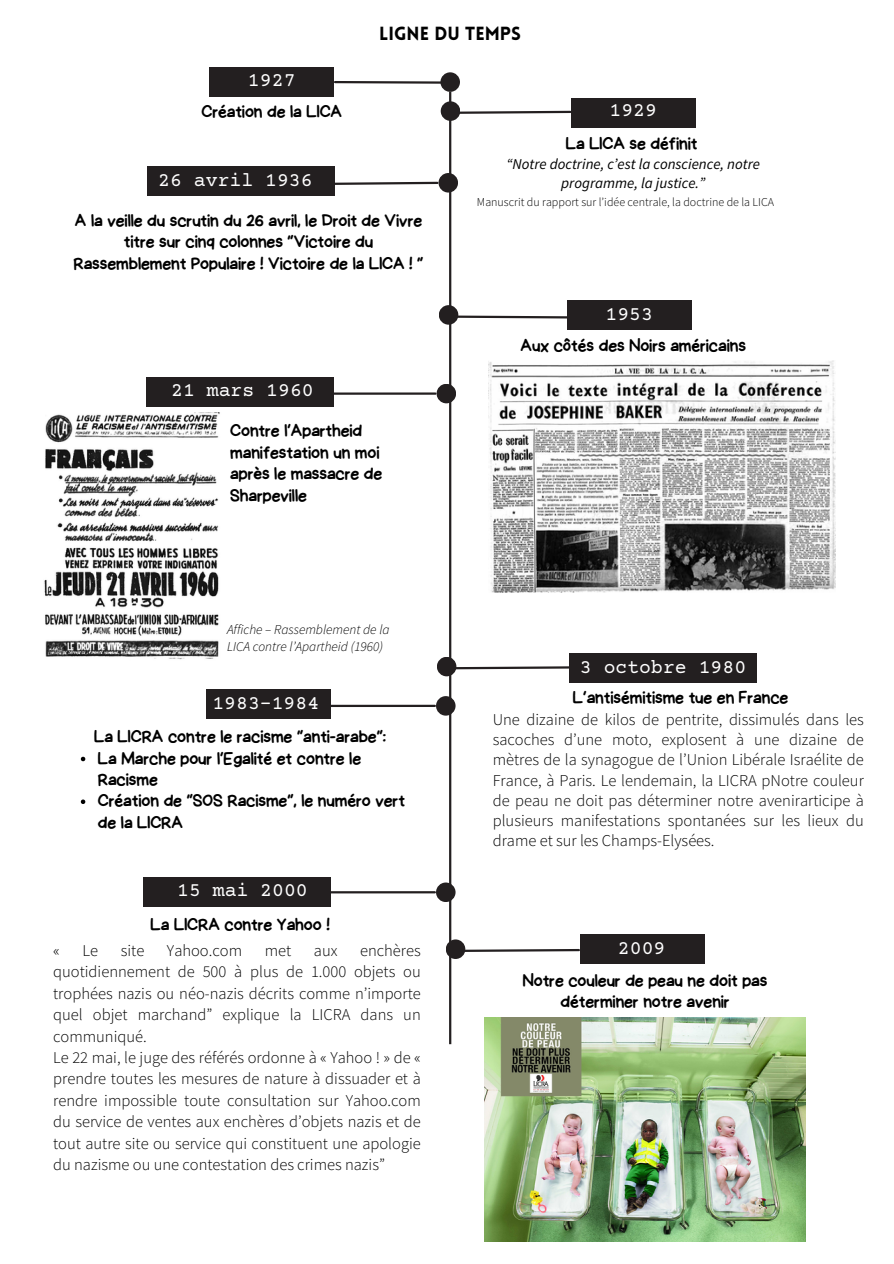
<style>
.page{position:relative;width:894px;height:1264px;background:#fff}
.page>*{position:absolute;margin:0;border:0;box-sizing:border-box;transform-origin:0 0}
.t1{font:19.8px "Courier Prime";color:#fff}
.t2{font:900 18.6px "Lovelo";color:#000}
.t3{font:18px/21.3px "Handyman";color:#000}
.t4{font:300 16.5px/21.3px "Source Sans Pro";color:#000;text-align:justify}
.t5{font:italic 15px/19.2px "Source Sans Pro";color:#000;text-align:center}
.t6{font:italic 300 13.5px/16.8px "Source Sans Pro";color:#000}
.t7{font:300 12px "Source Sans Pro";color:#000}
</style>
<div class="page">
<hr style="left:449px;top:92px;width:2px;height:952px;background:#231f20">
<svg style="left:334px;top:81px;width:106px;height:3px"></svg>
<svg style="left:459px;top:110px;width:112px;height:5px"></svg>
<div style="left:440px;top:101px;width:20px;height:20px;background:#231f20;border-radius:50%"></div>
<div style="left:440px;top:72px;width:20px;height:20px;background:#231f20;border-radius:50%"></div>
<svg style="left:457px;top:314px;width:110px;height:6px"></svg>
<div style="left:438px;top:305px;width:20px;height:20px;background:#231f20;border-radius:50%"></div>
<hr style="left:331px;top:392px;width:104px;height:3px;background:#231f20">
<svg style="left:456px;top:665px;width:113px;height:5px"></svg>
<div style="left:437px;top:657px;width:19px;height:19px;background:#231f20;border-radius:50%"></div>
<div style="left:436px;top:384px;width:20px;height:19px;background:#231f20;border-radius:50%"></div>
<div style="left:209px;top:68px;width:125px;height:29px;background:#231f20"></div>
<div style="left:571px;top:98px;width:124px;height:29px;background:#231f20"></div>
<div style="left:148px;top:166px;width:187px;height:29px;background:#231f20"></div>
<div style="left:567px;top:300px;width:124px;height:29px;background:#231f20"></div>
<div style="left:206px;top:689px;width:124px;height:29px;background:#231f20"></div>
<div style="left:146px;top:377px;width:188px;height:29px;background:#231f20"></div>
<div style="left:143px;top:877px;width:187px;height:29px;background:#231f20"></div>
<div style="left:569px;top:653px;width:187px;height:29px;background:#231f20"></div>
<div style="left:580px;top:934px;width:124px;height:29px;background:#231f20"></div>
<svg style="left:335px;top:181px;width:104px;height:5px"></svg>
<div style="left:438px;top:173px;width:20px;height:19px;background:#231f20;border-radius:50%"></div>
<img style="left:488px;top:360px;width:347px;height:232px">
<img style="left:44px;top:412px;width:176px;height:248px">
<hr style="left:330px;top:704px;width:105px;height:3px;background:#231f20">
<div style="left:436px;top:696px;width:19px;height:19px;background:#231f20;border-radius:50%"></div>
<svg style="left:81px;top:756px;width:4px;height:5px"></svg>
<svg style="left:81px;top:799px;width:4px;height:5px"></svg>
<hr style="left:330px;top:891px;width:105px;height:2px;background:#231f20">
<div style="left:436px;top:882px;width:19px;height:20px;background:#231f20;border-radius:50%"></div>
<svg style="left:464px;top:947px;width:116px;height:6px"></svg>
<div style="left:445px;top:939px;width:20px;height:20px;background:#231f20;border-radius:50%"></div>
<img style="left:485px;top:1017px;width:320px;height:224px">
<h1 class="t2" style="left:379px;top:26px;width:143px">LIGNE DU TEMPS</h1>
<h2 class="t1" style="left:248px;top:70px;width:49px">1927</h2>
<h2 class="t3" style="left:201px;top:101px;width:142px">Création de la LICA</h2>
<h2 class="t1" style="left:609px;top:101px;width:49px">1929</h2>
<h2 class="t3" style="left:565px;top:132px;width:133px">La LICA se définit</h2>
<h3 class="t1" style="left:158px;top:171px;width:156px">26 avril 1936</h3>
<h2 class="t3" style="left:74px;top:210px;width:351px;text-align:center">A la veille du scrutin du 26 avril, le Droit de Vivre titre sur cinq colonnes “Victoire du<br>Rassemblement Populaire ! Victoire de la LICA ! ”</h2>
<p class="t1" style="left:605px;top:305px;width:49px">1953</p>
<h2 class="t3" style="left:520px;top:334px;width:227px">Aux côtés des Noirs américains</h2>
<h2 class="t1" style="left:171px;top:380px;width:144px">21 mars 1960</h2>
<h2 class="t3" style="left:230px;top:420px;width:153px">Contre l’Apartheid manifestation un moi après le massacre de<br>Sharpeville</h2>
<p class="t5" style="left:506px;top:154px;width:255px">“Notre doctrine, c’est la conscience, notre programme, la justice.”</p>
<h2 class="t7" style="left:476px;top:194px;width:299px">Manuscrit du rapport sur l’idée centrale, la doctrine de la LICA</h2>
<h3 class="t6" style="left:227px;top:620px;width:164px">Affiche – Rassemblement de la<br>LICA contre l’Apartheid (1960)</h3>
<h2 class="t1" style="left:212px;top:694px;width:108px">1983-1984</h2>
<h2 class="t3" style="left:94px;top:726px;width:293px">La LICRA contre le racisme “anti-arabe”:</h2>
<p class="t3" style="left:98px;top:747px;width:264px">La Marche pour l’Egalité et contre le<br>Racisme</p>
<p class="t3" style="left:98px;top:790px;width:308px">Création de “SOS Racisme”, le numéro vert de la LICRA</p>
<h2 class="t1" style="left:177px;top:880px;width:132px">15 mai 2000</h2>
<p class="t3" style="left:150px;top:914px;width:181px">La LICRA contre Yahoo !</p>
<p class="t4" style="left:53px;top:939px;width:369px;text-align:left;text-indent:307px">enchères quotidiennement de 500 à plus de 1.000 objets ou trophées nazis ou néo-nazis décrits comme n’importe quel objet marchand” explique la LICRA dans un communiqué.<br>Le 22 mai, le juge des référés ordonne à « Yahoo ! » de « prendre toutes les mesures de nature à dissuader et à rendre impossible toute consultation sur Yahoo.com du service de ventes aux enchères d’objets nazis et de tout autre site ou service qui constituent une apologie du nazisme ou une contestation des crimes nazis”</p>
<p class="t4" style="left:53px;top:939px;width:8px">«</p>
<p class="t4" style="left:82px;top:939px;width:17px">Le</p>
<p class="t4" style="left:121px;top:939px;width:25px">site</p>
<p class="t4" style="left:167px;top:939px;width:77px">Yahoo.com</p>
<p class="t4" style="left:265px;top:939px;width:28px">met</p>
<p class="t4" style="left:314px;top:939px;width:25px">aux</p>
<p class="t1" style="left:579px;top:657px;width:168px">3 octobre 1980</p>
<h2 class="t3" style="left:572px;top:687px;width:217px">L’antisémitisme tue en France</h2>
<h2 class="t4" style="left:492px;top:709px;width:372px;line-height:20.2px">Une dizaine de kilos de pentrite, dissimulés dans les sacoches d’une moto, explosent à une dizaine de mètres de la synagogue de l’Union Libérale Israélite de France, à Paris. Le lendemain, la LICRA pNotre couleur de peau ne doit pas déterminer notre avenirarticipe à plusieurs manifestations spontanées sur les lieux du drame et sur les Champs-Elysées.</h2>
<h2 class="t1" style="left:617px;top:938px;width:49px">2009</h2>
<h3 class="t3" style="left:522px;top:969px;width:246px;text-align:center">Notre couleur de peau ne doit pas déterminer notre avenir</h3>
</div>
